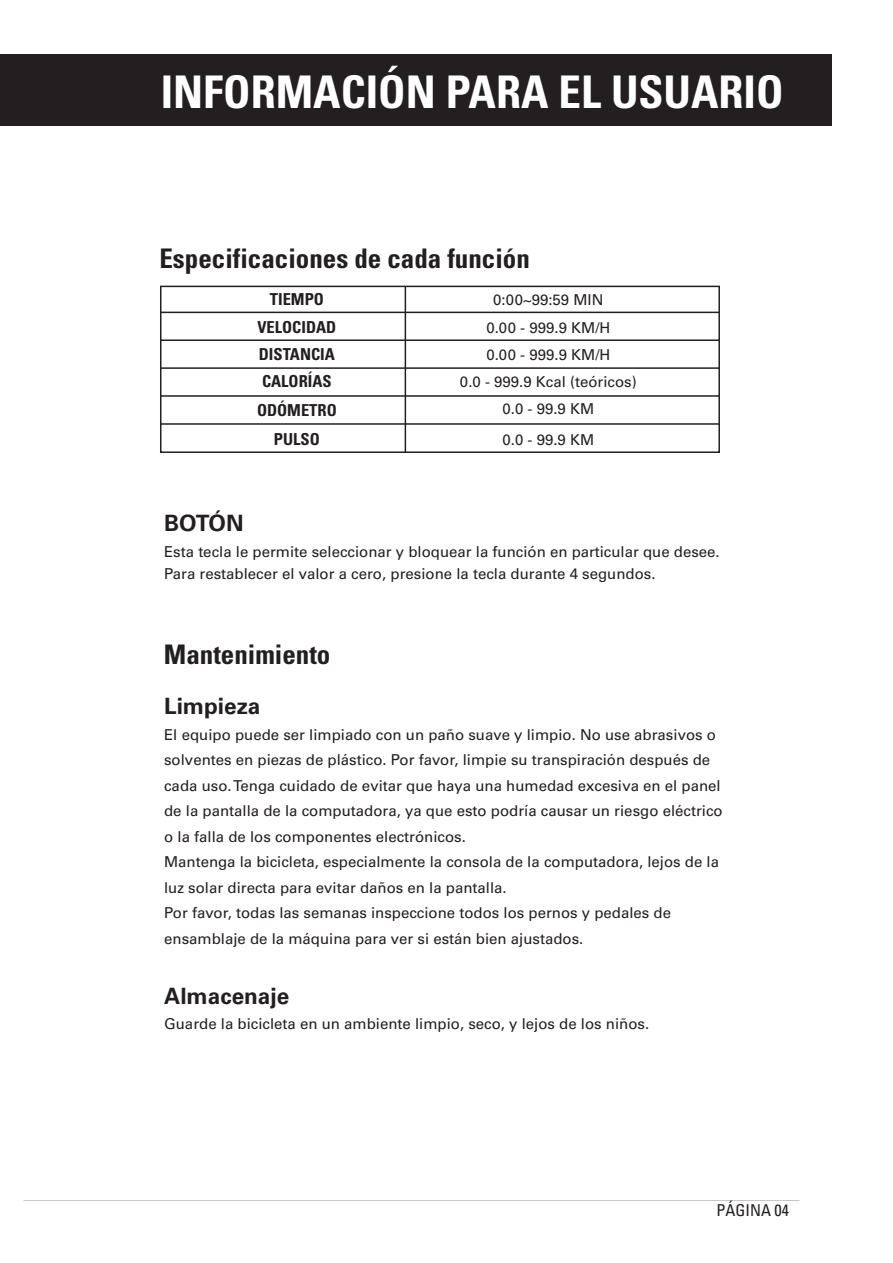
<style>
.page{position:relative;width:893px;height:1263px;background:#fff}
.page>*{position:absolute;margin:0;border:0;box-sizing:border-box;transform-origin:0 0}
.t1{font:700 condensed 45px "Univers";color:#fff}
.t2{font:700 condensed 27px "Univers";color:#231f20}
.t3{font:700 22.5px "Univers LT Std";color:#231f20}
.t4{font:700 condensed 16.5px/29px "Univers";color:#231f20;text-align:center}
.t5{font:condensed 16.35px "Univers";color:#231f20}
.t6{font:15px/25.5px "Univers LT Std";color:#231f20}
</style>
<div class="page">
<hr style="left:405px;top:286px;width:1px;height:166px;background:#231f20">
<hr style="left:161px;top:312px;width:558px;height:1px;background:#231f20">
<hr style="left:161px;top:339px;width:558px;height:2px;background:#231f20">
<hr style="left:161px;top:367px;width:558px;height:2px;background:#231f20">
<hr style="left:161px;top:395px;width:558px;height:2px;background:#231f20">
<hr style="left:161px;top:423px;width:558px;height:2px;background:#231f20">
<div style="left:160px;top:286px;width:560px;height:167px;border:2px solid #231f20"></div>
<div style="left:0;top:54px;width:831px;height:72px;background:#231f20"></div>
<h1 class="t1" style="left:161px;top:65px;width:624px">INFORMACIÓN PARA EL USUARIO</h1>
<h2 class="t2" style="left:159px;top:242px;width:372px">Especificaciones de cada función</h2>
<p class="t4" style="left:270px;top:285px;width:56px">TIEMPO</p>
<p class="t6" style="left:493px;top:287px;width:112px">0:00~99:59 MIN</p>
<p class="t4" style="left:257px;top:312px;width:80px">VELOCIDAD</p>
<p class="t6" style="left:486px;top:315px;width:125px">0.00 - 999.9 KM/H</p>
<p class="t4" style="left:259px;top:339px;width:78px">DISTANCIA</p>
<p class="t6" style="left:486px;top:342px;width:125px">0.00 - 999.9 KM/H</p>
<p class="t4" style="left:262px;top:366px;width:71px">CALORÍAS</p>
<p class="t6" style="left:460px;top:369px;width:178px">0.0 - 999.9 Kcal (teóricos)</p>
<p class="t4" style="left:257px;top:395px;width:81px">ODÓMETRO<br>PULSO</p>
<p class="t6" style="left:502px;top:394px;width:93px;line-height:30.5px">0.0 - 99.9 KM<br>0.0 - 99.9 KM</p>
<h3 class="t3" style="left:164px;top:510px;width:81px">BOTÓN</h3>
<p class="t6" style="left:164px;top:540px;width:557px;line-height:22.5px">Esta tecla le permite seleccionar y bloquear la función en particular que desee.<br>Para restablecer el valor a cero, presione la tecla durante 4 segundos.</p>
<h2 class="t2" style="left:164px;top:638px;width:168px">Mantenimiento</h2>
<h3 class="t3" style="left:164px;top:693px;width:98px">Limpieza</h3>
<p class="t6" style="left:164px;top:722px;width:560px">El equipo puede ser limpiado con un paño suave y limpio. No use abrasivos o solventes en piezas de plástico. Por favor, limpie su transpiración después de cada uso. Tenga cuidado de evitar que haya una humedad excesiva en el panel de la pantalla de la computadora, ya que esto podría causar un riesgo eléctrico o la falla de los componentes electrónicos.<br>Mantenga la bicicleta, especialmente la consola de la computadora, lejos de la luz solar directa para evitar daños en la pantalla.<br>Por favor, todas las semanas inspeccione todos los pernos y pedales de ensamblaje de la máquina para ver si están bien ajustados.</p>
<h3 class="t3" style="left:164px;top:982px;width:127px">Almacenaje</h3>
<p class="t6" style="left:164px;top:1011px;width:487px">Guarde la bicicleta en un ambiente limpio, seco, y lejos de los niños.</p>
<p class="t5" style="left:716px;top:1200px;width:74px">PÁGINA 04</p>
</div>
